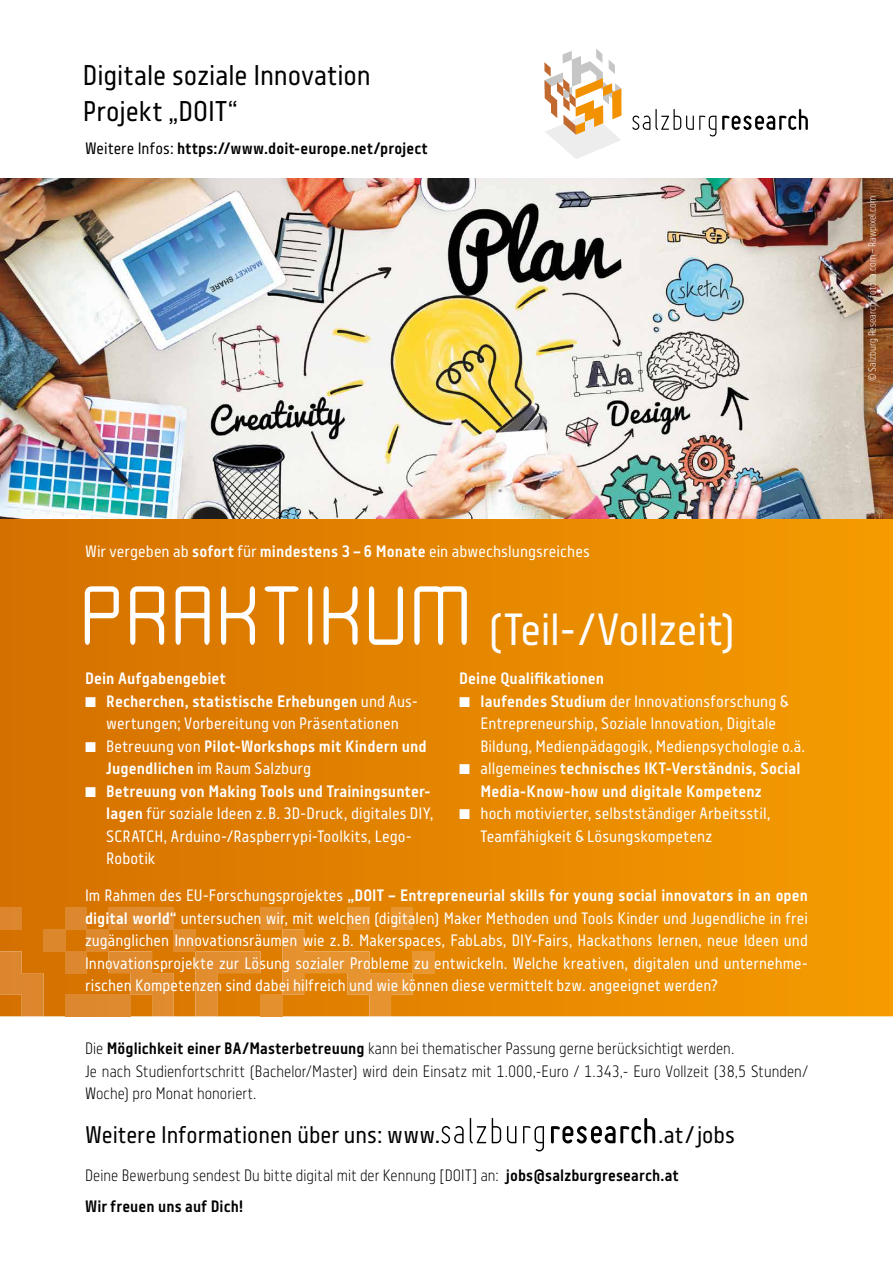
<style>
.page{position:relative;width:893px;height:1263px;background:#fff}
.page>*{position:absolute;margin:0;border:0;box-sizing:border-box;transform-origin:0 0}
.t1{font:45px "Centima";letter-spacing:-.005em;color:#fff}
.t2{font:28.5px/36px "Centima";color:#000}
.t3{font:24px "Centima";color:#000}
.t4{font:16.5px/22.5px "Centima";letter-spacing:.005em;color:#fff}
.t5{font:300 16.5px/22.5px "Centima";letter-spacing:.005em;color:#000}
.t6{font:700 16.5px "Centima";letter-spacing:.01em;color:#000}
.t7{font:300 10.5px "Centima";color:#fff}
.s1{font-weight:400}
.s2{font-weight:700}
.s3{font-family:"Moondog Thirty";font-size:79.5px}
</style>
<div class="page">
<svg style="left:0;top:519px;width:893px;height:497px;background:#e48600"></svg>
<div style="left:65px;top:908px;width:22px;height:22px;background:#dd872e"></div>
<div style="left:87px;top:930px;width:22px;height:21px;background:#de892e"></div>
<div style="left:43px;top:930px;width:22px;height:21px;background:#dd872d"></div>
<div style="left:0;top:908px;width:22px;height:22px;background:#dc852d"></div>
<div style="left:65px;top:951px;width:22px;height:22px;background:#dd872e"></div>
<svg style="left:0;top:951px;width:43px;height:65px;background:#da7f1f"></svg>
<div style="left:261px;top:908px;width:21px;height:22px;background:#e4902f"></div>
<div style="left:261px;top:995px;width:21px;height:21px;background:#e4902f"></div>
<svg style="left:195px;top:951px;width:66px;height:65px;background:#df861c"></svg>
<div style="left:391px;top:908px;width:22px;height:22px;background:#e89530"></div>
<div style="left:413px;top:951px;width:21px;height:22px;background:#e99730"></div>
<div style="left:348px;top:908px;width:21px;height:22px;background:#e69430"></div>
<svg style="left:282px;top:930px;width:131px;height:86px;background:#e38915"></svg>
<div style="left:65px;top:995px;width:65px;height:21px;background:#de882e"></div>
<div style="left:109px;top:908px;width:65px;height:22px;background:#e08b2e"></div>
<svg style="left:109px;top:951px;width:65px;height:65px;background:#dd8520"></svg>
<div style="left:174px;top:930px;width:21px;height:21px;background:#e18d2e"></div>
<svg style="left:632px;top:109px;width:84px;height:28px"></svg>
<svg style="left:722px;top:109px;width:86px;height:21px"></svg>
<svg style="left:544px;top:49px;width:77px;height:110px"></svg>
<img style="left:0;top:179px;width:893px;height:340px">
<svg style="left:441px;top:1126px;width:23px;height:17px"></svg>
<svg style="left:470px;top:1118px;width:16px;height:25px"></svg>
<svg style="left:492px;top:1118px;width:9px;height:25px"></svg>
<svg style="left:507px;top:1126px;width:9px;height:17px"></svg>
<svg style="left:523px;top:1126px;width:21px;height:26px"></svg>
<svg style="left:551px;top:1118px;width:104px;height:25px"></svg>
<svg style="left:86px;top:697px;width:9px;height:10px"></svg>
<svg style="left:86px;top:742px;width:9px;height:10px"></svg>
<svg style="left:86px;top:787px;width:9px;height:10px"></svg>
<svg style="left:460px;top:697px;width:10px;height:10px"></svg>
<svg style="left:460px;top:764px;width:10px;height:10px"></svg>
<svg style="left:460px;top:809px;width:10px;height:10px"></svg>
<h2 class="t2" style="left:83px;top:58px;width:289px">Digitale soziale Innovation<br>Projekt „DOIT“</h2>
<p class="t6" style="left:85px;top:139px;width:344px"><span class="s1">Weitere Infos:</span> https://www.doit-europe.net/project</p>
<p class="t7" style="left:866px;top:381px;width:187px;rotate:-90deg">© Salzburg Research, fotolia.com – Rawpixel.com</p>
<p class="t4" style="left:85px;top:540px;width:506px">Wir vergeben ab <span class="s2">sofort</span> für <span class="s2">mindestens 3 – 6 Monate</span> ein abwechslungsreiches</p>
<h1 class="t1" style="left:81px;top:604px;width:656px"><span class="s3">PRAKTIKUM</span> (Teil-/Vollzeit)</h1>
<p class="t4" style="left:480px;top:668px;width:326px;text-indent:-21px"><span class="s2">Deine Qualifikationen<br>laufendes Studium</span> der Innovationsforschung &amp; Entrepreneurship, Soziale Innovation, Digitale Bildung, Medienpädagogik, Medienpsychologie o.ä. allgemeines <span class="s2">technisches IKT-Verständnis, Social Media-Know-how und digitale Kompetenz</span></p>
<p class="t4" style="left:480px;top:803px;width:292px">hoch motivierter, selbstständiger Arbeitsstil,<br>Teamfähigkeit &amp; Lösungskompetenz</p>
<p class="t4" style="left:106px;top:668px;width:329px;text-indent:-21px"><span class="s2">Dein Aufgabengebiet<br>Recherchen, statistische Erhebungen</span> und Aus&shy;wertungen; Vorbereitung von Präsentationen Betreuung von <span class="s2">Pilot-Workshops mit Kindern und Jugendlichen</span> im Raum Salzburg<br><span class="s2">Betreuung von Making Tools und Trainingsunter&shy;lagen</span> für soziale Ideen z.B. 3D-Druck, digitales DIY, SCRATCH, Arduino-/Raspberrypi-Toolkits, Lego-Robotik</p>
<p class="t4" style="left:85px;top:884px;width:724px;text-align:justify">Im Rahmen des EU-Forschungsprojektes <span class="s2">„DOIT – Entrepreneurial skills for young social innovators in an open digital world“</span> untersuchen wir, mit welchen (digitalen) Maker Methoden und Tools Kinder und Jugendliche in frei zugänglichen Innovationsräumen wie z.B. Makerspaces, FabLabs, DIY-Fairs, Hackathons lernen, neue Ideen und Innovationsprojekte zur Lösung sozialer Probleme zu entwickeln. Welche kreativen, digitalen und unternehme&shy;rischen Kompetenzen sind dabei hilfreich und wie können diese vermittelt bzw. angeeignet werden?</p>
<p class="t5" style="left:85px;top:1037px;width:724px">Die <span class="s2">Möglichkeit einer BA/Masterbetreuung</span> kann bei thematischer Passung gerne berücksichtigt werden.<br>Je nach Studienfortschritt (Bachelor/Master) wird dein Einsatz mit 1.000,-Euro / 1.343,- Euro Vollzeit (38,5 Stunden/<br>Woche) pro Monat honoriert.</p>
<h3 class="t3" style="left:85px;top:1121px;width:357px">Weitere Informationen über uns: www.</h3>
<h3 class="t3" style="left:658px;top:1121px;width:78px">.at/jobs</h3>
<p class="t5" style="left:85px;top:1160px;width:595px;line-height:31px">Deine Bewerbung sendest Du bitte digital mit der Kennung [DOIT] an: <span class="s2">jobs@salzburgresearch.at<br>Wir freuen uns auf Dich!</span></p>
</div>
